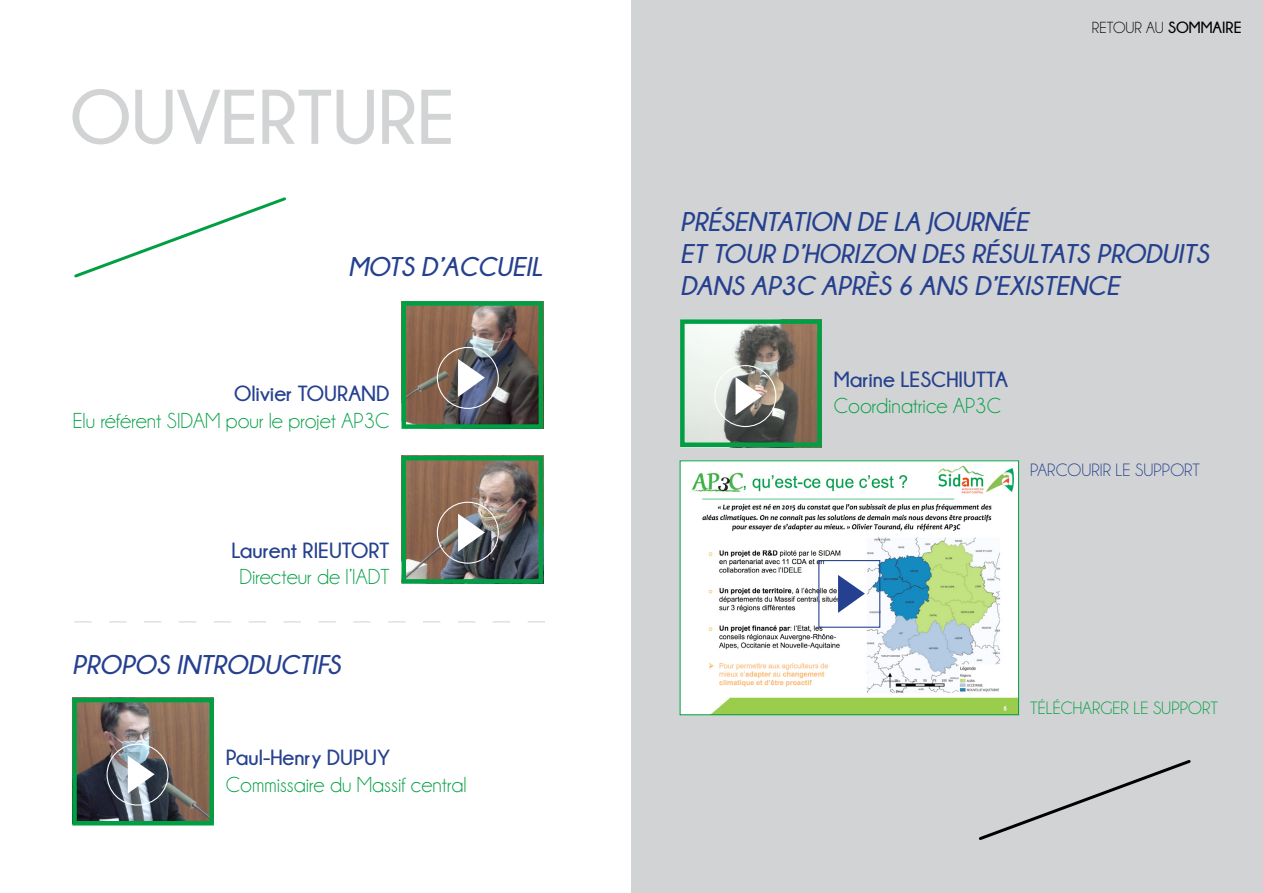
<style>
.page{position:relative;width:1263px;height:893px;background:#fff}
.page>*{position:absolute;margin:0;border:0;box-sizing:border-box;transform-origin:0 0}
.t1{font:700 77.1px "Champagne&Limousines";color:#d1d3d4}
.t2{font:italic 700 27px/32.4px "Champagne&Limousines";color:#25408f}
.t3{font:21.9px "Champagne&Limousines";color:#009f43}
.t4{font:700 21.9px "Champagne&Limousines";color:#25408f}
.t5{font:18px "Champagne&Limousines";letter-spacing:.09em;color:#009f43}
.t6{font:18px "Champagne&Limousines";color:#25408f}
.t7{font:700 16.2px "Champagne&Limousines";color:#000}
.t8{font:16.2px "Champagne&Limousines";color:#000}
.s1{font-weight:400}
</style>
<div class="page">
<div style="left:631px;top:0;width:632px;height:893px;background:#d1d3d4"></div>
<img style="left:406px;top:306px;width:132px;height:118px">
<div style="left:401px;top:301px;width:142px;height:128px;border:4px solid #009f43"></div>
<svg style="left:458px;top:359px;width:27px;height:38px"></svg>
<div style="left:437px;top:347px;width:62px;height:62px;border:1px solid #fff;border-radius:50%"></div>
<img style="left:406px;top:461px;width:132px;height:118px">
<div style="left:401px;top:456px;width:142px;height:128px;border:4px solid #009f43"></div>
<svg style="left:458px;top:514px;width:27px;height:38px"></svg>
<div style="left:437px;top:502px;width:62px;height:62px;border:1px solid #fff;border-radius:50%"></div>
<svg style="left:74px;top:197px;width:212px;height:81px"></svg>
<svg style="left:979px;top:760px;width:212px;height:80px"></svg>
<svg style="left:74px;top:621px;width:471px;height:1px"></svg>
<img style="left:77px;top:703px;width:132px;height:117px">
<div style="left:72px;top:698px;width:142px;height:127px;border:4px solid #009f43"></div>
<svg style="left:128px;top:756px;width:27px;height:37px"></svg>
<div style="left:107px;top:744px;width:62px;height:62px;border:1px solid #fff;border-radius:50%"></div>
<img style="left:685px;top:324px;width:132px;height:118px">
<div style="left:680px;top:319px;width:142px;height:128px;border:4px solid #009f43"></div>
<div style="left:714px;top:365px;width:62px;height:62px;border:1px solid #fff;border-radius:50%"></div>
<svg style="left:735px;top:377px;width:27px;height:38px"></svg>
<img style="left:682px;top:462px;width:335px;height:251px">
<div style="left:680px;top:460px;width:339px;height:255px;border:1px solid #009f43"></div>
<div style="left:818px;top:560px;width:62px;height:68px;border:1px solid #25408f"></div>
<svg style="left:838px;top:575px;width:27px;height:38px"></svg>
<h1 class="t1" style="left:70px;top:75px;width:189px">ouverture</h1>
<p class="t2" style="left:348px;top:250px;width:196px">MOTS D’ACCUEIL</p>
<p class="t4" style="left:234px;top:382px;width:157px">Olivier TOURAND</p>
<p class="t3" style="left:73px;top:409px;width:318px">Elu référent SIDAM pour le projet AP3C</p>
<p class="t4" style="left:231px;top:538px;width:160px">Laurent RIEUTORT</p>
<p class="t3" style="left:239px;top:566px;width:152px">Directeur de l’IADT</p>
<p class="t2" style="left:72px;top:648px;width:270px">PROPOS INTRODUC TIFS</p>
<p class="t4" style="left:226px;top:746px;width:166px">Paul-Henry DUPUY</p>
<p class="t3" style="left:226px;top:773px;width:242px">Commissaire du Massif central</p>
<p class="t8" style="left:1092px;top:19px;width:10px">retour</p>
<p class="t7" style="left:1146px;top:18px;width:32px"><span class="s1">au</span> sommaire</p>
<p class="t2" style="left:680px;top:205px;width:530px">PRÉSENTATION DE LA JOURNÉE<br>ET TOUR D’HORIZON DES RÉSULTATS PRODUITS<br>DANS AP3C APRÈS 6 ANS D’EXISTENCE</p>
<p class="t4" style="left:834px;top:367px;width:176px">Marine LESCHIUTTA</p>
<p class="t3" style="left:834px;top:395px;width:169px">Coordinatrice AP3C</p>
<p class="t6" style="left:1030px;top:461px;width:10px">parcourir</p>
<p class="t6" style="left:1115px;top:461px;width:30px">le support</p>
<p class="t5" style="left:1030px;top:699px;width:42px">télécharger</p>
<p class="t5" style="left:1133px;top:699px;width:30px">le support</p>
</div>
